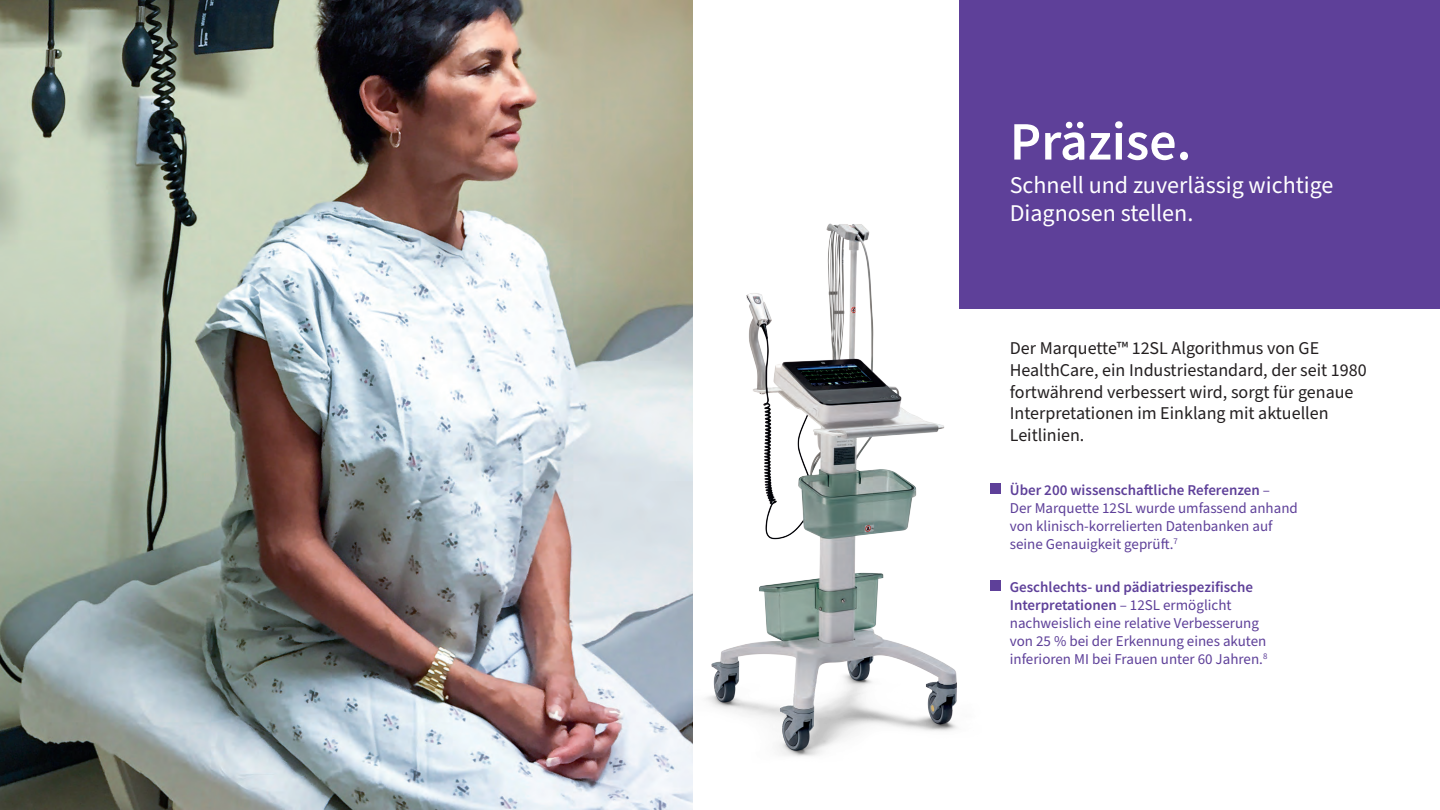
<style>
.page{position:relative;width:1440px;height:810px;background:#fff}
.page>*{position:absolute;margin:0;border:0;box-sizing:border-box;transform-origin:0 0}
.t1{font:600 54px "Source Sans Pro";color:#fff}
.t2{font:24px/28.8px "Source Sans Pro";color:#fff}
.t3{font:18px/21.6px "Source Sans Pro";color:#231f20}
.t4{font:15px/18px "Source Sans Pro";color:#5e4099}
.s1{font-weight:600}
</style>
<div class="page">
<div style="left:959px;top:0;width:481px;height:309px;background:#5e4099"></div>
<img style="left:0;top:0;width:693px;height:810px">
<img style="left:689px;top:186px;width:268px;height:610px">
<div style="left:991px;top:483px;width:10px;height:11px;background:#5e4099"></div>
<div style="left:991px;top:580px;width:10px;height:11px;background:#5e4099"></div>
<h1 class="t1" style="left:1010px;top:106px;width:183px">Präzise.</h1>
<h2 class="t2" style="left:1010px;top:171px;width:325px">Schnell und zuverlässig wichtige<br>Diagnosen stellen.</h2>
<p class="t3" style="left:1010px;top:338px;width:358px">Der Marquette™ 12SL Algorithmus von GE HealthCare, ein Industriestandard, der seit 1980 fortwährend verbessert wird, sorgt für genaue Interpretationen im Einklang mit aktuellen Leitlinien.</p>
<p class="t4" style="left:1010px;top:481px;width:290px"><span class="s1">Über 200 wissenschaftliche Referenzen</span> –<br>Der Marquette 12SL wurde umfassend anhand von klinisch-korrelierten Datenbanken auf seine Genauigkeit geprüft.<sup>7</sup></p>
<p class="t4" style="left:1010px;top:578px;width:259px"><span class="s1">Geschlechts- und pädiatriespezifische Interpretationen</span> – 12SL ermöglicht nachweislich eine relative Verbesserung von 25 % bei der Erkennung eines akuten inferioren MI bei Frauen unter 60 Jahren.<sup>8</sup></p>
</div>
